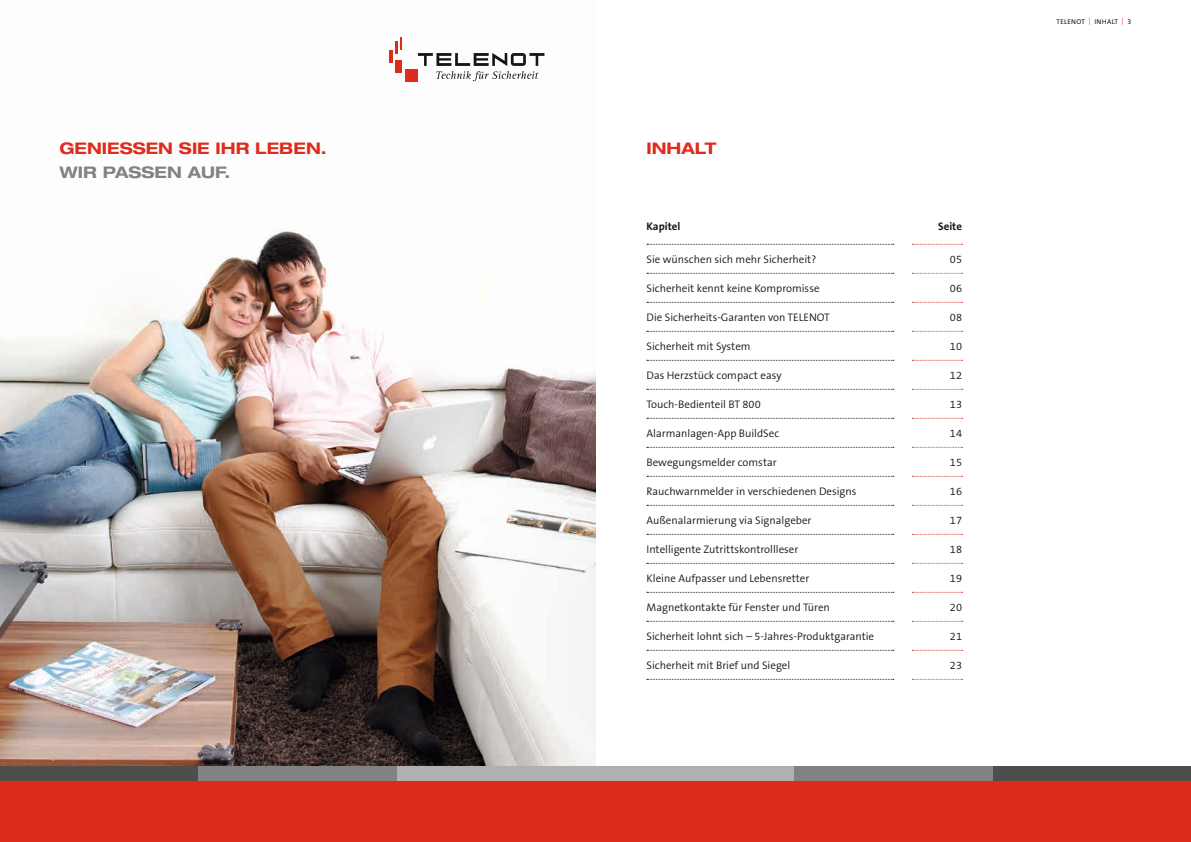
<style>
.page{position:relative;width:1191px;height:842px;background:#fff}
.page>*{position:absolute;margin:0;border:0;box-sizing:border-box;transform-origin:0 0}
.t1{font:700 expanded 16px "Helvetica Neue LT";color:#dd2b1c}
.t2{font:700 expanded 16px "Helvetica Neue LT";color:#818281}
.t3{font:300 11px "The Sans B4";color:#151616}
.t4{font:700 11px "The Sans B7";color:#151616}
.t5{font:7px "The Sans B5 Plain";letter-spacing:.04em;color:#151616}
.s1{color:#dd2b1c}
</style>
<div class="page">
<svg style="left:647px;top:244px;width:247px;height:1px"></svg>
<svg style="left:647px;top:273px;width:247px;height:1px"></svg>
<svg style="left:647px;top:302px;width:247px;height:1px"></svg>
<svg style="left:647px;top:331px;width:247px;height:1px"></svg>
<svg style="left:647px;top:360px;width:247px;height:1px"></svg>
<svg style="left:647px;top:389px;width:247px;height:1px"></svg>
<svg style="left:647px;top:418px;width:247px;height:1px"></svg>
<svg style="left:647px;top:447px;width:247px;height:1px"></svg>
<svg style="left:647px;top:476px;width:247px;height:1px"></svg>
<svg style="left:647px;top:505px;width:247px;height:1px"></svg>
<svg style="left:647px;top:534px;width:247px;height:1px"></svg>
<svg style="left:647px;top:563px;width:247px;height:1px"></svg>
<svg style="left:647px;top:592px;width:247px;height:1px"></svg>
<svg style="left:647px;top:621px;width:247px;height:1px"></svg>
<svg style="left:647px;top:650px;width:247px;height:1px"></svg>
<svg style="left:647px;top:679px;width:247px;height:1px"></svg>
<svg style="left:912px;top:244px;width:50px;height:1px"></svg>
<svg style="left:912px;top:273px;width:50px;height:1px"></svg>
<svg style="left:912px;top:302px;width:50px;height:1px"></svg>
<svg style="left:912px;top:331px;width:50px;height:1px"></svg>
<svg style="left:912px;top:360px;width:50px;height:1px"></svg>
<svg style="left:912px;top:389px;width:50px;height:1px"></svg>
<svg style="left:912px;top:418px;width:50px;height:1px"></svg>
<svg style="left:912px;top:447px;width:50px;height:1px"></svg>
<svg style="left:912px;top:476px;width:50px;height:1px"></svg>
<svg style="left:912px;top:505px;width:50px;height:1px"></svg>
<svg style="left:912px;top:534px;width:50px;height:1px"></svg>
<svg style="left:912px;top:563px;width:50px;height:1px"></svg>
<svg style="left:912px;top:592px;width:50px;height:1px"></svg>
<svg style="left:912px;top:621px;width:50px;height:1px"></svg>
<svg style="left:912px;top:650px;width:50px;height:1px"></svg>
<svg style="left:912px;top:679px;width:50px;height:1px"></svg>
<img style="left:0;top:37px;width:595px;height:729px">
<div style="left:0;top:781px;width:595px;height:61px;background:#dd2b1c"></div>
<div style="left:0;top:766px;width:198px;height:15px;background:#4e4e4d"></div>
<div style="left:198px;top:766px;width:199px;height:15px;background:#818281"></div>
<div style="left:397px;top:766px;width:198px;height:15px;background:#afb0b0"></div>
<div style="left:595px;top:781px;width:596px;height:61px;background:#dd2b1c"></div>
<div style="left:992px;top:766px;width:199px;height:15px;background:#4e4e4d"></div>
<div style="left:794px;top:766px;width:198px;height:15px;background:#818281"></div>
<div style="left:595px;top:766px;width:199px;height:15px;background:#afb0b0"></div>
<div style="left:405px;top:69px;width:13px;height:13px;background:#dd2b1c"></div>
<svg style="left:389px;top:37px;width:12px;height:25px"></svg>
<div style="left:395px;top:60px;width:6px;height:13px;background:#dd2b1c"></div>
<svg style="left:418px;top:53px;width:126px;height:28px"></svg>
<h1 class="t1" style="left:60px;top:139px;width:269px">GENIESSEN SIE IHR LEBEN.</h1>
<h1 class="t1" style="left:646px;top:139px;width:71px">INHALT</h1>
<h1 class="t2" style="left:60px;top:163px;width:172px">WIR PASSEN AUF.</h1>
<p class="t4" style="left:646px;top:220px;width:35px">Kapitel</p>
<p class="t4" style="left:938px;top:220px;width:25px">Seite</p>
<p class="t3" style="left:646px;top:253px;width:171px">Sie wünschen sich mehr Sicherheit?</p>
<p class="t3" style="left:950px;top:253px;width:14px">05</p>
<p class="t3" style="left:646px;top:282px;width:175px">Sicherheit kennt keine Kompromisse</p>
<p class="t3" style="left:950px;top:282px;width:14px">06</p>
<p class="t3" style="left:646px;top:311px;width:185px">Die Sicherheits-Garanten von TELENOT</p>
<p class="t3" style="left:950px;top:311px;width:14px">08</p>
<p class="t3" style="left:646px;top:340px;width:106px">Sicherheit mit System</p>
<p class="t3" style="left:950px;top:340px;width:14px">10</p>
<p class="t3" style="left:646px;top:369px;width:137px">Das Herzstück compact easy</p>
<p class="t3" style="left:950px;top:369px;width:14px">12</p>
<p class="t3" style="left:646px;top:398px;width:116px">Touch-Bedienteil BT 800</p>
<p class="t3" style="left:950px;top:398px;width:14px">13</p>
<p class="t3" style="left:646px;top:427px;width:134px">Alarmanlagen-App BuildSec</p>
<p class="t3" style="left:950px;top:427px;width:14px">14</p>
<p class="t3" style="left:646px;top:456px;width:132px">Bewegungsmelder comstar</p>
<p class="t3" style="left:950px;top:456px;width:14px">15</p>
<p class="t3" style="left:646px;top:485px;width:211px">Rauchwarnmelder in verschiedenen Designs</p>
<p class="t3" style="left:950px;top:485px;width:14px">16</p>
<p class="t3" style="left:646px;top:514px;width:166px">Außenalarmierung via Signalgeber</p>
<p class="t3" style="left:950px;top:514px;width:14px">17</p>
<p class="t3" style="left:646px;top:543px;width:153px">Intelligente Zutrittskontrollleser</p>
<p class="t3" style="left:950px;top:543px;width:14px">18</p>
<p class="t3" style="left:646px;top:572px;width:164px">Kleine Aufpasser und Lebensretter</p>
<p class="t3" style="left:950px;top:572px;width:14px">19</p>
<p class="t3" style="left:646px;top:601px;width:185px">Magnetkontakte für Fenster und Türen</p>
<p class="t3" style="left:950px;top:601px;width:14px">20</p>
<p class="t3" style="left:646px;top:630px;width:229px">Sicherheit lohnt sich – 5-Jahres-Produktgarantie</p>
<p class="t3" style="left:950px;top:630px;width:14px">21</p>
<p class="t3" style="left:646px;top:659px;width:145px">Sicherheit mit Brief und Siegel</p>
<p class="t3" style="left:950px;top:659px;width:14px">23</p>
<p class="t5" style="left:1056px;top:18px;width:76px">TELENOT <span class="s1">|</span> INHALT <span class="s1">|</span> 3</p>
</div>
